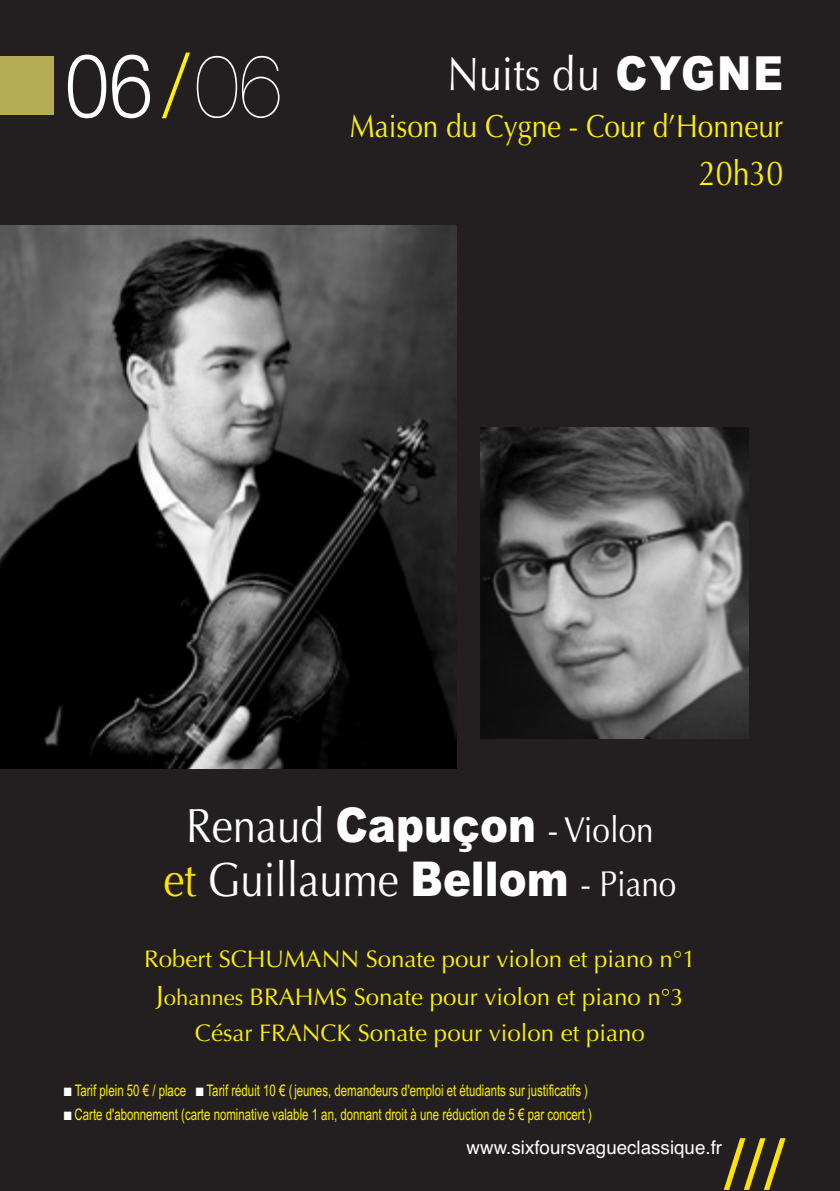
<style>
.page{position:relative;width:840px;height:1191px;background:#fff}
.page>*{position:absolute;margin:0;border:0;box-sizing:border-box;transform-origin:0 0}
.t1{font:300 88.4px "Helvetica Neue";color:#fff;scale:.89 1}
.t2{font:72px "Helvetica";color:#ffe301}
.t3{font:48px "Optima";color:#fff;scale:.87 1}
.t4{font:900 48px "Arial";color:#fff;scale:.87 1}
.t5{font:47px "Optima";color:#fff;scale:.87 1}
.t6{font:34.6px "Optima";color:#fff101;scale:.87 1}
.t7{font:32px "Optima";color:#fff101;scale:.87 1}
.t8{font:24px/37.2px "Optima";color:#fff101;text-align:center}
.t9{font:18.8px "Helvetica";color:#fff}
.t10{font:16px "Arial Narrow";color:#fff101;scale:.87 1}
.s1{color:#fff101}
.s2{font-weight:200}
.s3{font-family:"Arial";font-weight:900}
.s4{font-family:"Optima";font-weight:400}
.s5{font-family:"Optima";font-weight:400;font-size:36px}
.s6{color:#ffe301}
.s7{font-size:36px}
.s8{font-size:28px}
.s9{font-size:22px}
.s10{color:#fff}
</style>
<div class="page">
<hr style="left:839px;top:0;width:1px;height:1191px;background:#231f20">
<div style="left:0;top:0;width:839px;height:1191px;background:#231f20"></div>
<div style="left:0;top:56px;width:54px;height:58px;background:#b6ac56"></div>
<img style="left:0;top:225px;width:456px;height:543px">
<img style="left:480px;top:428px;width:268px;height:310px">
<h1 class="t1" style="left:65px;top:14px;width:245px">06<span class="s1">/</span><span class="s2">06</span></h1>
<h3 class="t5" style="left:447px;top:47px;width:387px">Nuits du <span class="s3">CYGNE</span></h3>
<h3 class="t7" style="left:350px;top:108px;width:499px">Maison du Cygne - Cour d’Honneur</h3>
<h3 class="t6" style="left:698px;top:153px;width:98px">20h30</h3>
<h3 class="t4" style="left:186px;top:797px;width:538px"><span class="s4">Renaud</span> Capuçon <span class="s5">- Violon</span></h3>
<h3 class="t3" style="left:163px;top:852px;width:590px"><span class="s6">et</span> Guillaume <span class="s3">Bellom</span> <span class="s7">- Piano</span></h3>
<h3 class="t8" style="left:144px;top:940px;width:553px">Robert SCHuMANN Sonate pour violon et piano n°1<br><span class="s8">J</span><span class="s9">ohannes</span> BRAHMS Sonate pour violon et piano n°3<br>César FRANCK Sonate pour violon et piano</h3>
<p class="t10" style="left:64px;top:1081px;width:604px"><span class="s10">■</span> Tarif plein 50 € / place <span class="s10">■</span> Tarif réduit 10 € ( jeunes, demandeurs d'emploi et étudiants sur justificatifs )</p>
<p class="t10" style="left:64px;top:1105px;width:608px"><span class="s10">■</span> Carte d'abonnement (carte nominative valable 1 an, donnant droit à une réduction de 5 € par concert )</p>
<p class="t9" style="left:466px;top:1136px;width:257px">www.sixfoursvagueclassique.fr</p>
<h2 class="t2" style="left:723px;top:1122px;width:62px">///</h2>
</div>
